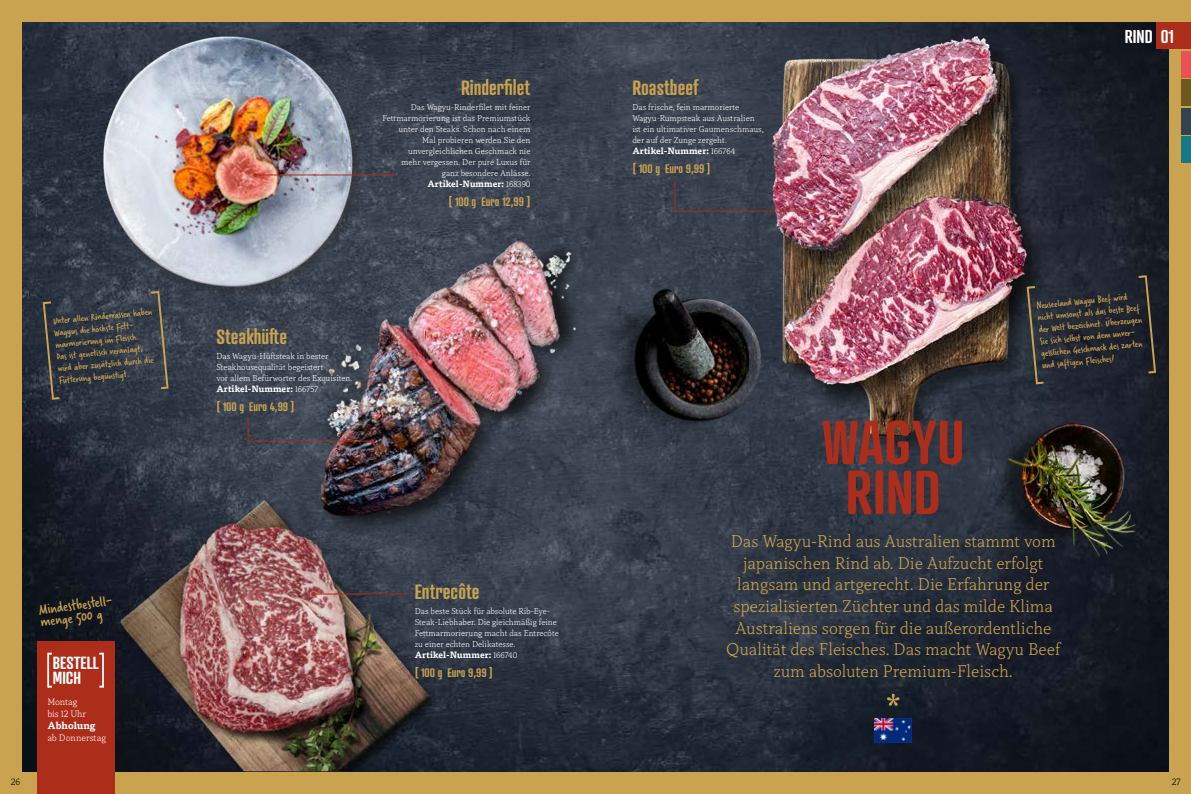
<style>
.page{position:relative;width:1191px;height:794px;background:#c9a350}
.page>*{position:absolute;margin:0;border:0;box-sizing:border-box;transform-origin:0 0}
.t1{font:600 60px/50px "Atrament";letter-spacing:.01em;color:#ad2d1b;text-align:center}
.t2{font:600 20px "Atrament";color:#c9a350}
.t3{font:300 18px/21.6px "Capitolina";color:#c9a350;text-align:center}
.t4{font:600 18px "Atrament";color:#fff}
.t5{font:600 17px/14.5px "Atrament";color:#fff}
.t6{font:15.5px/12.2px "Verveine";color:#c9a350}
.t7{font:600 12px "Atrament";color:#c9a350}
.t8{font:10px/12px "Verveine";color:#c9a350}
.t9{font:300 10px/12px "Capitolina";letter-spacing:-.01em;color:#fff}
.t10{font:700 10px "Tisa Pro";color:#fff}
.t11{font:300 10px "Capitolina";color:#000}
.t12{font:300 9px/11px "Capitolina";color:#fff}
.t13{font:700 9px "Tisa Pro";color:#fff}
.s1{font-family:"Capitolina";font-weight:300}
</style>
<div class="page">
<img style="left:23px;top:23px;width:1145px;height:748px">
<div style="left:104px;top:37px;width:259px;height:259px;background:#2d2d2c;opacity:.42"></div>
<img style="left:100px;top:33px;width:258px;height:259px">
<img style="left:251px;top:219px;width:426px;height:337px">
<img style="left:599px;top:265px;width:124px;height:184px">
<img style="left:723px;top:22px;width:359px;height:474px">
<img style="left:972px;top:415px;width:170px;height:156px">
<img style="left:70px;top:439px;width:422px;height:332px">
<div style="left:37px;top:641px;width:77px;height:153px;background:#ad2d1b"></div>
<svg style="left:43px;top:301px;width:17px;height:99px;background:#3d3f40"></svg>
<svg style="left:151px;top:291px;width:18px;height:98px;background:#4a4c4e"></svg>
<hr style="left:255px;top:174px;width:142px;height:1px;background:#ad2d1b">
<svg style="left:253px;top:173px;width:4px;height:4px"></svg>
<hr style="left:314px;top:593px;width:94px;height:1px;background:#ad2d1b">
<svg style="left:312px;top:592px;width:4px;height:4px"></svg>
<svg style="left:886px;top:694px;width:13px;height:12px"></svg>
<img style="left:874px;top:718px;width:37px;height:25px">
<svg style="left:1026px;top:286px;width:17px;height:98px;background:#3d3f3e"></svg>
<svg style="left:1138px;top:275px;width:18px;height:98px;background:#2f2e2c"></svg>
<svg style="left:674px;top:180px;width:142px;height:33px;background:#5f4757"></svg>
<img style="left:247px;top:417px;width:127px;height:26px">
<svg style="left:47px;top:652px;width:5px;height:35px"></svg>
<svg style="left:99px;top:652px;width:5px;height:35px"></svg>
<div style="left:1181px;top:51px;width:10px;height:26px;background:#ea5153"></div>
<div style="left:1156px;top:23px;width:35px;height:26px;background:#ad2d1b"></div>
<div style="left:1181px;top:80px;width:10px;height:26px;background:#6f581b"></div>
<div style="left:1181px;top:108px;width:10px;height:27px;background:#32424f"></div>
<div style="left:1181px;top:137px;width:10px;height:26px;background:#167884"></div>
<p class="t8" style="left:52px;top:315px;width:102px;rotate:-6deg">Unter allen Rinderrassen haben<br>Wagyus die höchste Fett&shy;marmorierung im Fleisch.<br>Das ist genetisch veranlagt, wird aber zusätzlich durch die<br>Fütterung begünstigt.</p>
<h2 class="t2" style="left:461px;top:76px;width:71px">Rinderfilet</h2>
<p class="t12" style="left:382px;top:102px;width:150px;text-align:right">Das Wagyu-Rinderfilet mit feiner<br>Fettmarmorierung ist das Premiumstück unter den Steaks. Schon nach einem<br>Mal probieren werden Sie den unvergleichlichen Geschmack nie<br>mehr vergessen. Der pure Luxus für ganz besondere Anlässe.</p>
<p class="t13" style="left:427px;top:177px;width:104px">Artikel-Nummer: <span class="s1">168390</span></p>
<h3 class="t7" style="left:448px;top:194px;width:83px">[ 100 g Euro 12,99 ]</h3>
<h2 class="t2" style="left:216px;top:325px;width:72px">Steakhüfte</h2>
<p class="t12" style="left:216px;top:351px;width:138px">Das Wagyu-Hüftsteak in bester<br>Steakhousequalität begeistert<br>vor allem Befürworter des Exquisiten.</p>
<p class="t13" style="left:216px;top:382px;width:103px">Artikel-Nummer: <span class="s1">166757</span></p>
<h3 class="t7" style="left:216px;top:399px;width:80px">[ 100 g Euro 4,99 ]</h3>
<h3 class="t6" style="left:38px;top:603px;width:85px;rotate:-7deg">Mindestbestell&shy;menge 500 g</h3>
<h3 class="t5" style="left:53px;top:655px;width:48px">BESTELL<br>MICH</h3>
<p class="t9" style="left:47px;top:696px;width:40px">Montag bis 12 Uhr</p>
<p class="t10" style="left:47px;top:717px;width:50px">Abholung</p>
<p class="t9" style="left:47px;top:732px;width:60px">ab Donnerstag</p>
<h2 class="t2" style="left:415px;top:579px;width:66px">Entrecôte</h2>
<p class="t12" style="left:415px;top:606px;width:146px">Das beste Stück für absolute Rib-Eye-Steak-Liebhaber. Die gleichmäßig feine Fettmarmorierung macht das Entrecôte zu einer echten Delikatesse.</p>
<p class="t13" style="left:415px;top:647px;width:104px">Artikel-Nummer: <span class="s1">166740</span></p>
<h3 class="t7" style="left:415px;top:665px;width:80px">[ 100 g Euro 9,99 ]</h3>
<h2 class="t2" style="left:632px;top:76px;width:68px">Roastbeef</h2>
<p class="t12" style="left:632px;top:102px;width:133px">Das frische, fein marmorierte<br>Wagyu-Rumpsteak aus Australien ist ein ultimativer Gaumenschmaus, der auf der Zunge zergeht.</p>
<p class="t13" style="left:632px;top:144px;width:104px">Artikel-Nummer: <span class="s1">166764</span></p>
<h3 class="t7" style="left:632px;top:161px;width:80px">[ 100 g Euro 9,99 ]</h3>
<h1 class="t1" style="left:822px;top:416px;width:143px">WAGYU<br>RIND</h1>
<h3 class="t4" style="left:1125px;top:25px;width:50px">RIND 01</h3>
<p class="t8" style="left:1035px;top:300px;width:106px;rotate:-6deg">Neuseeland Wagyu Beef wird nicht umsonst als das beste Beef der Welt bezeichnet. Überzeugen<br>Sie sich selbst von dem unver&shy;gesslichen Geschmack des zarten und saftigen Fleisches!</p>
<p class="t3" style="left:726px;top:531px;width:335px">Das Wagyu-Rind aus Australien stammt vom japanischen Rind ab. Die Aufzucht erfolgt langsam und artgerecht. Die Erfahrung der spezialisierten Züchter und das milde Klima Australiens sorgen für die außerordentliche Qualität des Fleisches. Das macht Wagyu Beef zum absoluten Premium-Fleisch.</p>
<p class="t11" style="left:11px;top:775px;width:11px">26</p>
<p class="t11" style="left:1171px;top:775px;width:11px">27</p>
</div>
